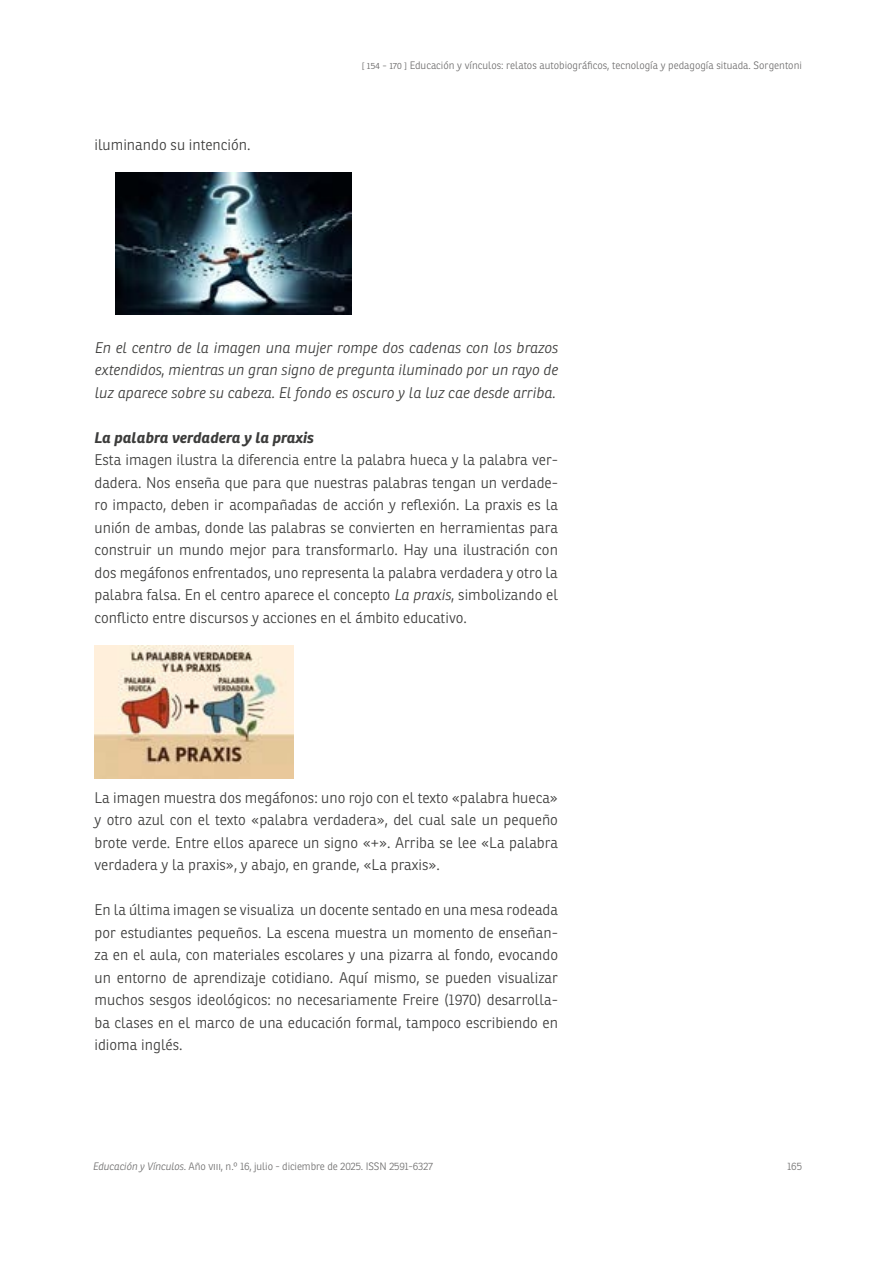
<style>
.page{position:relative;width:893px;height:1263px;background:#fff}
.page>*{position:absolute;margin:0;border:0;box-sizing:border-box;transform-origin:0 0}
.t1{font:300 15px/22.5px "Ronnia";color:#3c3c3b;text-align:justify}
.t2{font:italic 300 15px/22.5px "Ronnia";color:#3c3c3b;text-align:justify}
.t3{font:italic 700 15px "Ronnia";letter-spacing:-.005em;color:#3c3c3b}
.t4{font:300 10.5px "Ronnia";color:#706f6f}
.s1{font-style:italic}
</style>
<div class="page">
<img style="left:116px;top:173px;width:235px;height:141px">
<img style="left:95px;top:645px;width:199px;height:134px">
<p class="t1" style="left:95px;top:133px;width:158px">iluminando su intención.</p>
<p class="t4" style="left:362px;top:59px;width:442px">[ 154 - 170 ] Educación y vínculos: relatos autobiográficos, tecnología y pedagogía situada. Sorgentoni</p>
<p class="t2" style="left:95px;top:336px;width:465px">En el centro de la imagen una mujer rompe dos cadenas con los brazos extendidos, mientras un gran signo de pregunta iluminado por un rayo de luz aparece sobre su cabeza. El fondo es oscuro y la luz cae desde arriba.</p>
<h3 class="t3" style="left:95px;top:428px;width:221px">La palabra verdadera y la praxis</h3>
<p class="t1" style="left:95px;top:448px;width:465px">Esta imagen ilustra la diferencia entre la palabra hueca y la palabra ver&shy;dadera. Nos enseña que para que nuestras palabras tengan un verdade&shy;ro impacto, deben ir acompañadas de acción y reflexión. La praxis es la unión de ambas, donde las palabras se convierten en herramientas para construir un mundo mejor para transformarlo. Hay una ilustración con dos megáfonos enfrentados, uno representa la palabra verdadera y otro la palabra falsa. En el centro aparece el concepto <span class="s1">La praxis</span>, simbolizando el conflicto entre discursos y acciones en el ámbito educativo.</p>
<p class="t1" style="left:95px;top:786px;width:465px">La imagen muestra dos megáfonos: uno rojo con el texto «palabra hueca» y otro azul con el texto «palabra verdadera», del cual sale un pequeño brote verde. Entre ellos aparece un signo «+». Arriba se lee «La palabra verdadera y la praxis», y abajo, en grande, «La praxis».</p>
<p class="t1" style="left:95px;top:898px;width:465px">En la última imagen se visualiza un docente sentado en una mesa rodeada por estudiantes pequeños. La escena muestra un momento de enseñan&shy;za en el aula, con materiales escolares y una pizarra al fondo, evocando un entorno de aprendizaje cotidiano. Aquí mismo, se pueden visualizar muchos sesgos ideológicos: no necesariamente Freire (1970) desarrolla&shy;ba clases en el marco de una educación formal, tampoco escribiendo en idioma inglés.</p>
<p class="t4" style="left:93px;top:1160px;width:342px"><span class="s1">Educación y Vínculos</span>. Año viii, n.º 16, julio - diciembre de 2025. ISSN 2591-6327</p>
<p class="t4" style="left:787px;top:1160px;width:16px">165</p>
</div>
